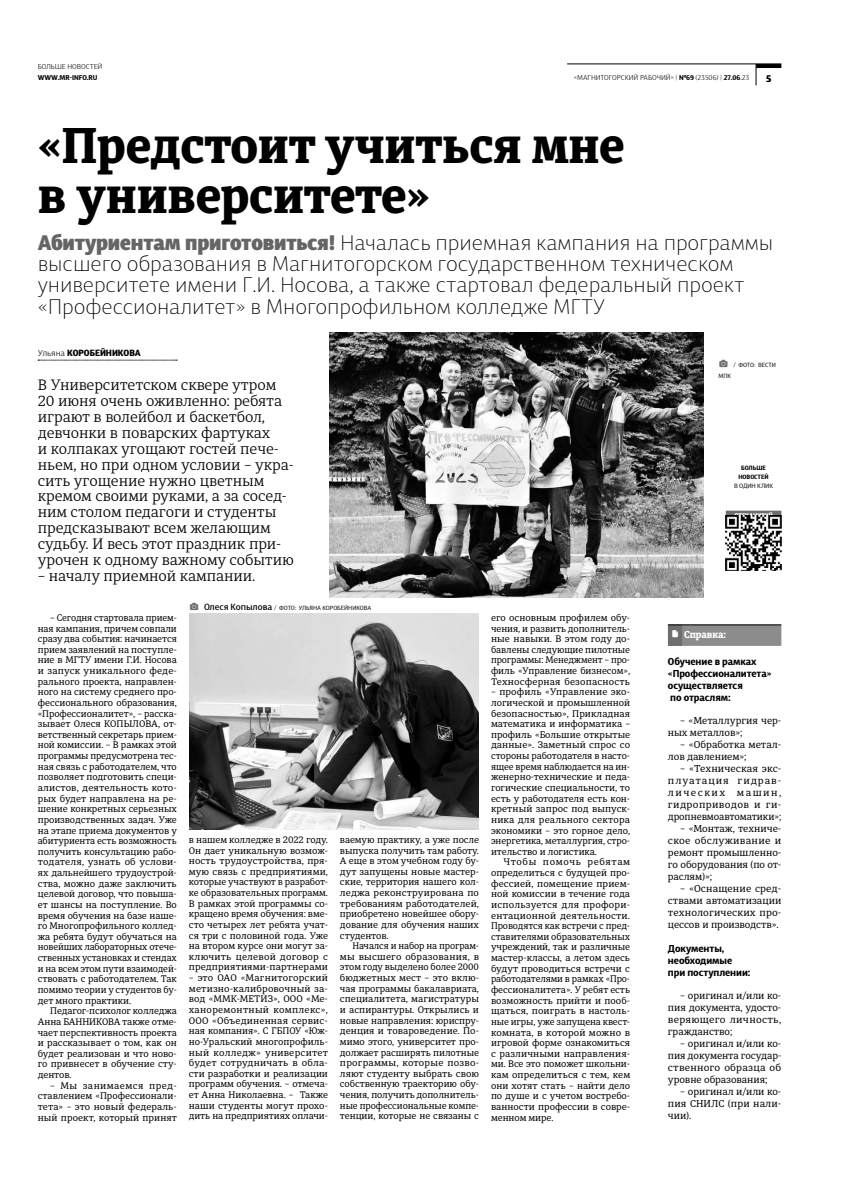
<style>
.page{position:relative;width:842px;height:1191px;background:#fff}
.page>*{position:absolute;margin:0;border:0;box-sizing:border-box;transform-origin:0 0}
.t1{font:800 50px/50px "Diaria Pro";letter-spacing:-.005em;color:#000}
.t2{font:200 21px/21.3px "Diaria Sans Pro";letter-spacing:-.005em;color:#000}
.t3{font:300 15px/15.9px "Diaria Pro";letter-spacing:-.01em;color:#000}
.t4{font:10px/12px "Diaria Pro";letter-spacing:-.01em;color:#000;text-align:justify}
.t5{font:700 10px/12px "Diaria Sans Pro";letter-spacing:-.005em;color:#000}
.t6{font:800 10px "Diaria Pro";letter-spacing:-.01em;color:#fff}
.t7{font:900 10px "Diaria Sans Pro";color:#000}
.t8{font:9.5px/10.6px "Diaria Pro";letter-spacing:-.01em;color:#000;text-align:justify}
.t9{font:800 9px "Diaria Sans Pro";letter-spacing:-.005em;color:#000}
.t10{font:300 7px "Diaria Sans Pro";letter-spacing:-.005em;color:#000}
.t11{font:700 7px "Diaria Sans Pro";letter-spacing:-.005em;color:#000}
.t12{font:700 6.2px/9.4px "Diaria Sans Pro";letter-spacing:-.005em;color:#000;text-align:center}
.t13{font:6.2px "Diaria Sans Pro";letter-spacing:-.005em;color:#000}
.t14{font:6px "Diaria Sans Pro";letter-spacing:-.005em;color:#000}
.s1{font-weight:700}
.s2{font-weight:900;color:#656565}
.s3{font-weight:300;font-size:8.5px}
.s4{font-weight:500;font-size:9px}
</style>
<div class="page">
<hr style="left:567px;top:64px;width:214px;height:1px;background:#000">
<svg style="left:756px;top:68px;width:1px;height:17px"></svg>
<hr style="left:756px;top:64px;width:25px;height:4px;background:#000">
<svg style="left:726px;top:511px;width:55px;height:5px"></svg>
<img style="left:726px;top:516px;width:55px;height:55px">
<svg style="left:38px;top:360px;width:139px;height:1px"></svg>
<img style="left:330px;top:332px;width:374px;height:265px">
<img style="left:189px;top:614px;width:290px;height:215px">
<svg style="left:668px;top:625px;width:113px;height:21px;background:#868686"></svg>
<p class="t10" style="left:38px;top:64px;width:66px">БОЛЬШЕ НОВОСТЕЙ</p>
<p class="t11" style="left:38px;top:75px;width:61px">WWW.MR-INFO.RU</p>
<p class="t10" style="left:574px;top:75px;width:177px">«МАГНИТОГОРСКИЙ РАБОЧИЙ» | <span class="s1">№69</span> (23506) | <span class="s1">27.06</span>.23</p>
<p class="t7" style="left:766px;top:75px;width:7px">5</p>
<h1 class="t1" style="left:38px;top:120px;width:588px">«Предстоит учиться мне в университете»</h1>
<p class="t2" style="left:38px;top:235px;width:737px"><span class="s2">Абитуриентам приготовиться!</span> Началась приемная кампания на программы высшего образования в Магнитогорском государственном техническом университете имени Г.И. Носова, а также стартовал федеральный проект «Профессионалитет» в Многопрофильном колледже МГТУ</p>
<p class="t9" style="left:38px;top:350px;width:104px"><span class="s3">Ульяна</span> КОРОБЕЙНИКОВА</p>
<p class="t3" style="left:38px;top:377px;width:258px">В Университетском сквере утром<br>20 июня очень оживленно: ребята играют в волейбол и баскетбол, девчонки в поварских фартуках<br>и колпаках угощают гостей пече&shy;ньем, но при одном условии – укра&shy;сить угощение нужно цветным кремом своими руками, а за сосед&shy;ним столом педагоги и студенты предсказывают всем желающим судьбу. И весь этот праздник при&shy;урочен к одному важному событию</p>
<h3 class="t3" style="left:38px;top:568px;width:219px">– началу приемной кампании.</h3>
<p class="t8" style="left:38px;top:612px;width:141px;text-indent:12px">– Сегодня стартовала прием&shy;ная кампания, причем совпали сразу два события: начинается прием заявлений на поступле&shy;ние в МГТУ имени Г.И. Носова и запуск уникального феде&shy;рального проекта, направлен&shy;ного на систему среднего про&shy;фессионального образования, «Профессионалитет», – расска&shy;зывает Олеся КОПЫЛОВА, от&shy;ветственный секретарь прием&shy;ной комиссии. – В рамках этой программы предусмотрена тес&shy;ная связь с работодателем, что позволяет подготовить специ&shy;алистов, деятельность кото&shy;рых будет направлена на ре&shy;шение конкретных серьезных производственных задач. Уже на этапе приема документов у абитуриента есть возможность получить консультацию рабо&shy;тодателя, узнать об услови&shy;ях дальнейшего трудоустрой&shy;ства, можно даже заключить целевой договор, что повыша&shy;ет шансы на поступление. Во время обучения на базе наше&shy;го Многопрофильного коллед&shy;жа ребята будут обучаться на новейших лабораторных отече&shy;ственных установках и стендах и на всем этом пути взаимодей&shy;ствовать с работодателем. Так помимо теории у студентов бу&shy;дет много практики.</p>
<p class="t8" style="left:38px;top:1006px;width:141px;text-indent:12px">Педагог-психолог колледжа Анна БАННИКОВА также отме&shy;чает перспективность проекта и рассказывает о том, как он будет реализован и что ново&shy;го привнесет в обучение сту&shy;дентов.</p>
<p class="t8" style="left:38px;top:1080px;width:141px;text-indent:12px">– Мы занимаемся пред&shy;ставлением «Профессионали&shy;тета» – это новый федераль&shy;ный проект, который принят</p>
<p class="t14" style="left:204px;top:606px;width:169px"><span class="s4">Олеся Копылова</span> / ФОТО: УЛЬЯНА КОРОБЕЙНИКОВА</p>
<p class="t8" style="left:189px;top:834px;width:141px">в нашем колледже в 2022 году.<br>Он дает уникальную возмож&shy;ность трудоустройства, пря&shy;мую связь с предприятиями, которые участвуют в разработ&shy;ке образовательных программ.<br>В рамках этой программы со&shy;кращено время обучения: вме&shy;сто четырех лет ребята учат&shy;ся три с половиной года. Уже на втором курсе они могут за&shy;ключить целевой договор с предприятиями-партнерами</p>
<p class="t8" style="left:189px;top:973px;width:141px">– это ОАО «Магнитогорский метизно-калибровочный за&shy;вод «ММК-МЕТИЗ», ООО «Ме&shy;ханоремонтный комплекс», ООО «Объединенная сервис&shy;ная компания». С ГБПОУ «Юж&shy;но-Уральский многопрофиль&shy;ный колледж» университет будет сотрудничать в обла&shy;сти разработки и реализации программ обучения. – отмеча&shy;ет Анна Николаевна. – Также наши студенты могут прохо&shy;дить на предприятиях оплачи-</p>
<p class="t8" style="left:340px;top:834px;width:141px">ваемую практику, а уже после выпуска получить там работу.<br>А еще в этом учебном году бу&shy;дут запущены новые мастер&shy;ские, территория нашего кол&shy;леджа реконструирована по требованиям работодателей, приобретено новейшее обору&shy;дование для обучения наших студентов.</p>
<p class="t8" style="left:340px;top:941px;width:141px;text-indent:12px">Начался и набор на програм&shy;мы высшего образования, в этом году выделено более 2000 бюджетных мест – это вклю&shy;чая программы бакалавриата, специалитета, магистратуры и аспирантуры. Открылись и новые направления: юриспру&shy;денция и товароведение. По&shy;мимо этого, университет про&shy;должает расширять пилотные программы, которые позво&shy;ляют студенту выбрать свою собственную траекторию обу&shy;чения, получить дополнитель&shy;ные профессиональные компе&shy;тенции, которые не связаны с</p>
<p class="t8" style="left:491px;top:612px;width:141px">его основным профилем обу&shy;чения, и развить дополнитель&shy;ные навыки. В этом году до&shy;бавлены следующие пилотные программы: Менеджмент – про&shy;филь «Управление бизнесом», Техносферная безопасность</p>
<p class="t8" style="left:491px;top:687px;width:141px">– профиль «Управление эко&shy;логической и промышленной безопасностью», Прикладная математика и информатика – профиль «Большие открытые данные». Заметный спрос со стороны работодателя в насто&shy;ящее время наблюдается на ин&shy;женерно-технические и педа&shy;гогические специальности, то есть у работодателя есть кон&shy;кретный запрос под выпуск&shy;ника для реального сектора экономики – это горное дело, энергетика, металлургия, стро&shy;ительство и логистика.</p>
<p class="t8" style="left:491px;top:857px;width:141px;text-indent:12px">Чтобы помочь ребятам определиться с будущей про&shy;фессией, помещение прием&shy;ной комиссии в течение года используется для профори&shy;ентационной деятельности.<br>Проводятся как встречи с пред&shy;ставителями образовательных учреждений, так и различные мастер-классы, а летом здесь будут проводиться встречи с работодателями в рамках «Про&shy;фессионалитета». У ребят есть возможность прийти и пооб&shy;щаться, поиграть в настоль&shy;ные игры, уже запущена квест&shy;комната, в которой можно в игровой форме ознакомиться с различными направления&shy;ми. Все это поможет школьни&shy;кам определиться с тем, кем они хотят стать – найти дело по душе и с учетом востребо&shy;ванности профессии в совре&shy;менном мире.</p>
<p class="t14" style="left:733px;top:363px;width:44px">/ ФОТО: ВЕСТИ</p>
<p class="t14" style="left:718px;top:374px;width:14px">МПК</p>
<p class="t12" style="left:738px;top:463px;width:32px">БОЛЬШЕ<br>НОВОСТЕЙ</p>
<p class="t13" style="left:734px;top:484px;width:41px">В ОДИН КЛИК</p>
<p class="t6" style="left:684px;top:628px;width:43px">Справка:</p>
<p class="t5" style="left:668px;top:657px;width:105px">Обучение в рамках «Профессионалитета» осуществляется<br>по отраслям:</p>
<p class="t4" style="left:668px;top:714px;width:115px;text-indent:12px">– «Металлургия чер&shy;ных металлов»;</p>
<p class="t4" style="left:668px;top:738px;width:115px;text-indent:12px">– «Обработка метал&shy;лов давлением»;</p>
<p class="t4" style="left:668px;top:762px;width:115px;text-indent:12px">– «Техническая экс&shy;плуатация гидрав&shy;лических машин, гидроприводов и ги&shy;дропневмоавтоматики»;</p>
<p class="t4" style="left:668px;top:822px;width:115px;text-indent:12px">– «Монтаж, техниче&shy;ское обслуживание и ремонт промышленно&shy;го оборудования (по от&shy;раслям)»;</p>
<p class="t4" style="left:668px;top:882px;width:115px;text-indent:12px">– «Оснащение сред&shy;ствами автоматизации технологических про&shy;цессов и производств».</p>
<p class="t5" style="left:668px;top:944px;width:84px">Документы, необходимые при поступлении:</p>
<p class="t4" style="left:668px;top:989px;width:115px;text-indent:12px">– оригинал и/или ко&shy;пия документа, удосто&shy;веряющего личность, гражданство;</p>
<p class="t4" style="left:668px;top:1037px;width:115px;text-indent:12px">– оригинал и/или ко&shy;пия документа государ&shy;ственного образца об уровне образования;</p>
<p class="t4" style="left:668px;top:1085px;width:115px;text-indent:12px">– оригинал и/или ко&shy;пия СНИЛС (при нали&shy;чии).</p>
</div>
